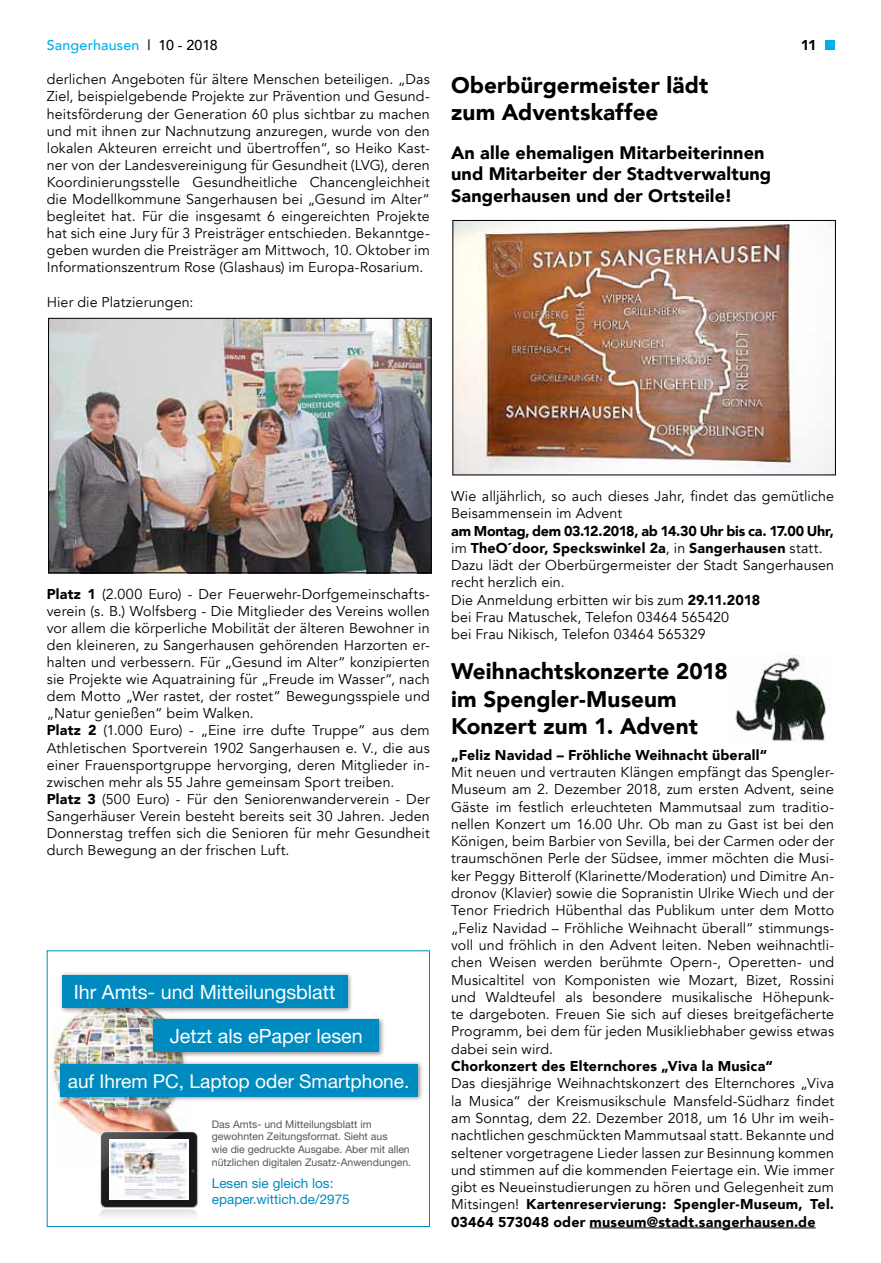
<style>
.page{position:relative;width:881px;height:1263px;background:#fff}
.page>*{position:absolute;margin:0;border:0;box-sizing:border-box;transform-origin:0 0}
.t1{font:900 22.5px/27.2px "Avenir";letter-spacing:.005em;color:#000}
.t2{font:19.65px "Helvetica Neue LT";color:#fff}
.t3{font:19.05px "Helvetica Neue LT";color:#fff}
.t4{font:900 18px/21.8px "Avenir";letter-spacing:.005em;color:#000}
.t5{font:14.25px/17.2px "Avenir";letter-spacing:.01em;color:#000}
.t6{font:900 14.25px "Avenir";letter-spacing:.015em;color:#000}
.t7{font:500 14.25px "Avenir";letter-spacing:.01em;color:#00afea}
.t8{font:13.5px/16.2px "Helvetica Neue LT";color:#008bc0}
.t9{font:10.5px/12.6px "Helvetica Neue LT";color:#575759}
.s1{color:#000}
.s2{font-weight:900}
</style>
<div class="page">
<div style="left:824px;top:40px;width:9px;height:9px;background:#00afea"></div>
<img style="left:454px;top:222px;width:379px;height:251px">
<div style="left:452px;top:220px;width:383px;height:255px;border:1px solid #000"></div>
<hr style="left:589px;top:1227px;width:226px;height:1px;background:#000">
<img style="left:50px;top:320px;width:379px;height:251px">
<div style="left:48px;top:318px;width:383px;height:255px;border:1px solid #000"></div>
<img style="left:735px;top:656px;width:91px;height:86px">
<svg style="left:47px;top:950px;width:382px;height:277px"></svg>
<svg style="left:98px;top:1131px;width:101px;height:78px"></svg>
<svg style="left:94px;top:1209px;width:108px;height:13px"></svg>
<img style="left:109px;top:1141px;width:79px;height:58px">
<div style="left:57px;top:1060px;width:367px;height:42px;background:#1f1c21;opacity:.5"></div>
<div style="left:60px;top:1064px;width:357px;height:32px;background:#008bc0"></div>
<div style="left:59px;top:972px;width:294px;height:41px;background:#1f1c21;opacity:.5"></div>
<div style="left:62px;top:975px;width:285px;height:32px;background:#008bc0"></div>
<div style="left:150px;top:1016px;width:235px;height:42px;background:#1f1c21;opacity:.5"></div>
<div style="left:153px;top:1019px;width:226px;height:33px;background:#008bc0"></div>
<p class="t7" style="left:47px;top:33px;width:172px">Sangerhausen <span class="s1">| 10 - 2018</span></p>
<p class="t6" style="left:800px;top:33px;width:17px">11</p>
<h1 class="t1" style="left:451px;top:71px;width:258px">Oberbürgermeister lädt zum Adventskaffee</h1>
<p class="t4" style="left:451px;top:141px;width:321px">An alle ehemaligen Mitarbeiterinnen und Mitarbeiter der Stadtverwaltung<br>Sangerhausen und der Ortsteile!</p>
<p class="t5" style="left:47px;top:71px;width:384px;text-align:justify">derlichen Angeboten für ältere Menschen beteiligen. „Das Ziel, beispielgebende Projekte zur Prävention und Gesund&shy;heitsförderung der Generation 60 plus sichtbar zu machen und mit ihnen zur Nachnutzung anzuregen, wurde von den lokalen Akteuren erreicht und übertroffen“, so Heiko Kast&shy;ner von der Landesvereinigung für Gesundheit (LVG), deren Koordinierungsstelle Gesundheitliche Chancengleichheit die Modellkommune Sangerhausen bei „Gesund im Alter“ begleitet hat. Für die insgesamt 6 eingereichten Projekte hat sich eine Jury für 3 Preisträger entschieden. Bekanntge&shy;geben wurden die Preisträger am Mittwoch, 10. Oktober im Informationszentrum Rose (Glashaus) im Europa-Rosarium.</p>
<p class="t5" style="left:47px;top:293px;width:148px">Hier die Platzierungen:</p>
<p class="t5" style="left:47px;top:585px;width:384px"><span class="s2">Platz 1</span> (2.000 Euro) - Der Feuerwehr-Dorfgemeinschafts&shy;verein (s. B.) Wolfsberg - Die Mitglieder des Vereins wollen vor allem die körperliche Mobilität der älteren Bewohner in den kleineren, zu Sangerhausen gehörenden Harzorten er&shy;halten und verbessern. Für „Gesund im Alter“ konzipierten sie Projekte wie Aquatraining für „Freude im Wasser“, nach dem Motto „Wer rastet, der rostet“ Bewegungsspiele und „Natur genießen“ beim Walken.<br><span class="s2">Platz 2</span> (1.000 Euro) - „Eine irre dufte Truppe“ aus dem Athletischen Sportverein 1902 Sangerhausen e. V., die aus einer Frauensportgruppe hervorging, deren Mitglieder in&shy;zwischen mehr als 55 Jahre gemeinsam Sport treiben.<br><span class="s2">Platz 3</span> (500 Euro) - Für den Seniorenwanderverein - Der Sangerhäuser Verein besteht bereits seit 30 Jahren. Jeden Donnerstag treffen sich die Senioren für mehr Gesundheit durch Bewegung an der frischen Luft.</p>
<h2 class="t2" style="left:74px;top:980px;width:263px">Ihr Amts- und Mitteilungsblatt</h2>
<h2 class="t2" style="left:170px;top:1024px;width:194px">Jetzt als ePaper lesen</h2>
<h3 class="t3" style="left:68px;top:1069px;width:343px">auf Ihrem PC, Laptop oder Smartphone.</h3>
<p class="t9" style="left:212px;top:1117px;width:201px">Das Amts- und Mitteilungsblatt im gewohnten Zeitungsformat. Sieht aus<br>wie die gedruckte Ausgabe. Aber mit allen nützlichen digitalen Zusatz-Anwendungen.</p>
<p class="t8" style="left:212px;top:1175px;width:139px">Lesen sie gleich los: epaper.wittich.de/2975</p>
<p class="t5" style="left:451px;top:488px;width:384px">Wie alljährlich, so auch dieses Jahr, findet das gemütliche<br>Beisammensein im Advent</p>
<p class="t5" style="left:451px;top:522px;width:384px"><span class="s2">am Montag, dem 03.12.2018, ab 14.30 Uhr bis ca. 17.00 Uhr, </span>im <span class="s2">TheO´door, Speckswinkel 2a</span>, in <span class="s2">Sangerhausen</span> statt.<br>Dazu lädt der Oberbürgermeister der Stadt Sangerhausen recht herzlich ein.<br>Die Anmeldung erbitten wir bis zum <span class="s2">29.11.2018<br></span>bei Frau Matuschek, Telefon 03464 565420<br>bei Frau Nikisch, Telefon 03464 565329</p>
<h1 class="t1" style="left:451px;top:657px;width:278px">Weihnachtskonzerte 2018 im Spengler-Museum<br>Konzert zum 1. Advent</h1>
<p class="t6" style="left:451px;top:742px;width:317px">„Feliz Navidad – Fröhliche Weihnacht überall“</p>
<p class="t5" style="left:451px;top:764px;width:384px;text-align:justify">Mit neuen und vertrauten Klängen empfängt das Spengler-Museum am 2. Dezember 2018, zum ersten Advent, seine Gäste im festlich erleuchteten Mammutsaal zum traditio&shy;nellen Konzert um 16.00 Uhr. Ob man zu Gast ist bei den Königen, beim Barbier von Sevilla, bei der Carmen oder der traumschönen Perle der Südsee, immer möchten die Musi&shy;ker Peggy Bitterolf (Klarinette/Moderation) und Dimitre An&shy;dronov (Klavier) sowie die Sopranistin Ulrike Wiech und der Tenor Friedrich Hübenthal das Publikum unter dem Motto „Feliz Navidad – Fröhliche Weihnacht überall“ stimmungs&shy;voll und fröhlich in den Advent leiten. Neben weihnachtli&shy;chen Weisen werden berühmte Opern-, Operetten- und Musicaltitel von Komponisten wie Mozart, Bizet, Rossini und Waldteufel als besondere musikalische Höhepunk&shy;te dargeboten. Freuen Sie sich auf dieses breitgefächerte Programm, bei dem für jeden Musikliebhaber gewiss etwas dabei sein wird.</p>
<p class="t6" style="left:451px;top:1054px;width:323px">Chorkonzert des Elternchores „Viva la Musica“</p>
<p class="t5" style="left:451px;top:1075px;width:384px;text-align:justify">Das diesjährige Weihnachtskonzert des Elternchores „Viva la Musica“ der Kreismusikschule Mansfeld-Südharz findet am Sonntag, dem 22. Dezember 2018, um 16 Uhr im weih&shy;nachtlichen geschmückten Mammutsaal statt. Bekannte und seltener vorgetragene Lieder lassen zur Besinnung kommen und stimmen auf die kommenden Feiertage ein. Wie immer gibt es Neueinstudierungen zu hören und Gelegenheit zum Mitsingen! <span class="s2">Kartenreservierung: Spengler-Museum, Tel.<br>03464 573048 oder museum@stadt.sangerhausen.de</span></p>
</div>
